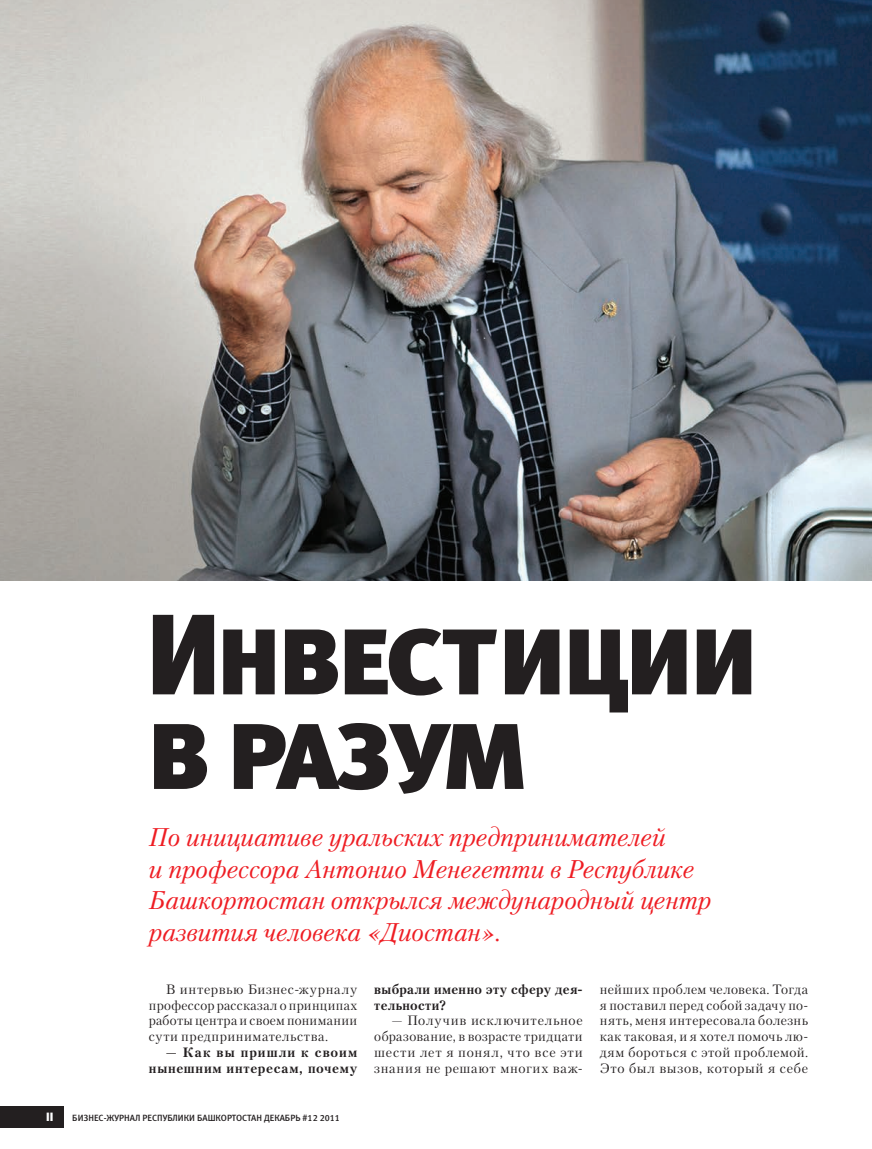
<style>
.page{position:relative;width:872px;height:1149px;background:#fff}
.page>*{position:absolute;margin:0;border:0;box-sizing:border-box;transform-origin:0 0}
.Title-Size-5{font:114px/94.5px "Meta Black Caps LFC";letter-spacing:-.05em;color:#231f20}
.Summary{font:italic 25.5px/31.5px "Petersburg C";color:#ee1d23}
.Text{font:13.5px/15.8px "Petersburg C";letter-spacing:.04em;color:#231f20;text-align:justify}
.Text-2{font:700 13.5px/15.8px "Petersburg C";letter-spacing:.06em;color:#231f20;text-align:right}
.Text-3{font:700 13.5px/15.8px "Petersburg C";letter-spacing:.04em;color:#231f20}
.PageNumber-Left{font:12px "Meta Black Caps LFC";color:#fff}
.PageFooter-Right{font:9px "Meta Medium Caps LFC";color:#231f20}
</style>
<div class="page">
<div style="left:0;top:1106px;width:64px;height:21px;background:#231f20"></div>
<img style="left:0;top:0;width:872px;height:580px">
<p class="PageNumber-Left" style="left:46px;top:1109px;width:9px">II</p>
<p class="Title-Size-5" style="left:146px;top:608px;width:614px">Инвестиции в разум</p>
<p class="Summary" style="left:149px;top:821px;width:564px">По инициативе уральских предпринимателей<br>и профессора Антонио Менегетти в Республике Башкортостан открылся международный центр развития человека «Диостан».</p>
<p class="Text" style="left:149px;top:980px;width:210px;text-indent:17px">В интервью Бизнес-журналу профессор рассказал о принципах работы центра и своем понимании сути предпринимательства.</p>
<p class="Text-2" style="left:149px;top:1043px;width:210px">— Как вы пришли к своим нынешним интересам, почему</p>
<p class="Text-3" style="left:374px;top:980px;width:210px">выбрали именно эту сферу дея&shy;тельности?</p>
<p class="Text" style="left:374px;top:1012px;width:210px;text-indent:17px">— Получив исключительное образование, в возрасте тридцати шести лет я понял, что все эти знания не решают многих важ-</p>
<p class="Text" style="left:600px;top:980px;width:210px">нейших проблем человека. Тогда я поставил перед собой задачу по&shy;нять, меня интересовала болезнь как таковая, и я хотел помочь лю&shy;дям бороться с этой проблемой.<br>Это был вызов, который я себе</p>
<p class="PageFooter-Right" style="left:72px;top:1112px;width:269px">БИЗНЕС-ЖУРНАЛ РЕСПУБЛИКИ БАШКОРТОСТАН ДЕКАБРЬ #12 2011</p>
</div>
